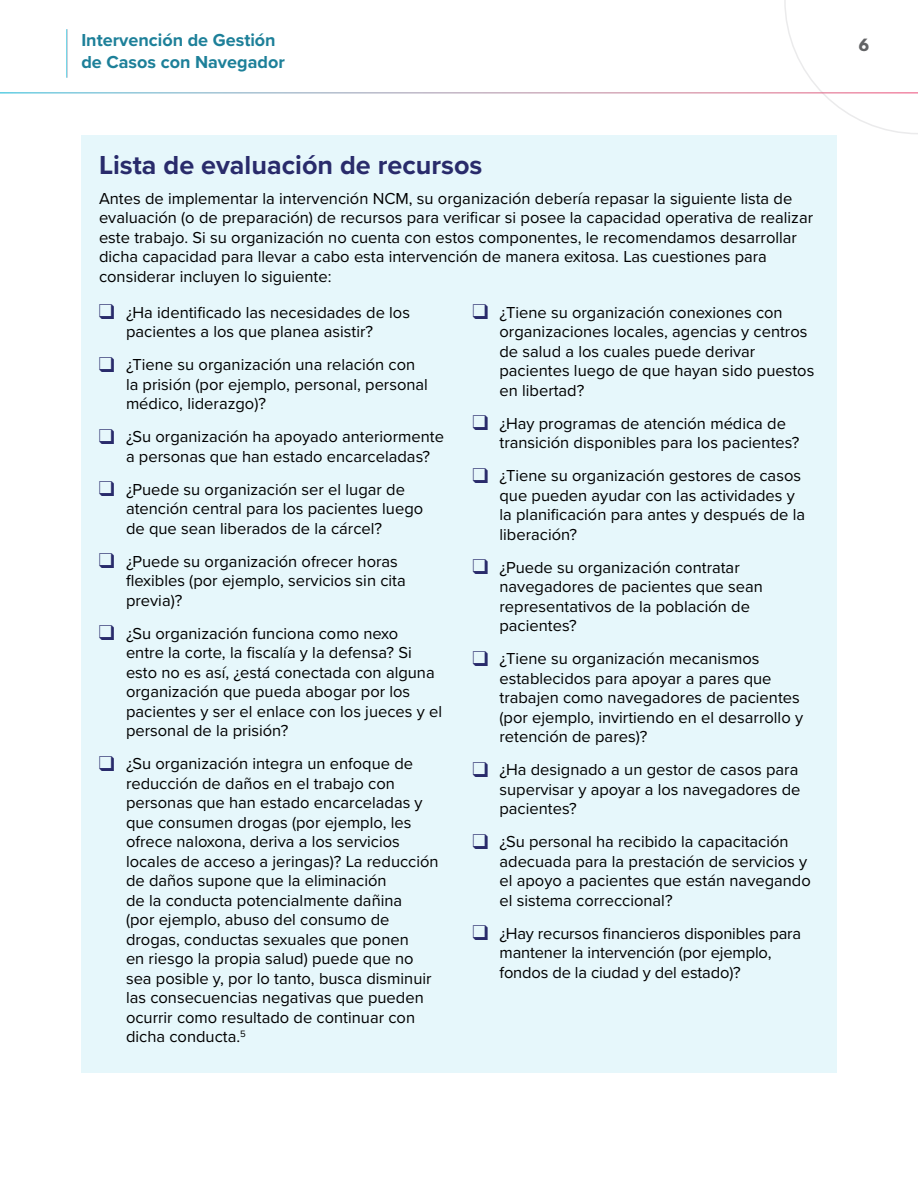
<style>
.page{position:relative;width:918px;height:1188px;background:#fff}
.page>*{position:absolute;margin:0;border:0;box-sizing:border-box;transform-origin:0 0}
.t1{font:700 27px "Proxima Nova";color:#292b6b}
.t2{font:700 18px/21.6px "Proxima Nova";color:#1d8099}
.t3{font:16.5px/19.5px "Proxima Nova";color:#000}
.t4{font:700 15px "League Spartan";color:#636466}
.s1{color:#292b6b}
</style>
<div class="page">
<svg style="left:784px;top:0;width:134px;height:134px"></svg>
<hr style="left:0;top:93px;width:918px;height:1px;background:#fff">
<div style="left:81px;top:135px;width:756px;height:938px;background:#e6f7fb"></div>
<p class="t2" style="left:81px;top:29px;width:205px">Intervención de Gestión de Casos con Navegador</p>
<p class="t4" style="left:859px;top:33px;width:12px">6</p>
<h1 class="t1" style="left:99px;top:145px;width:385px">Lista de evaluación de recursos</h1>
<p class="t3" style="left:99px;top:188px;width:716px">Antes de implementar la intervención NCM, su organización debería repasar la siguiente lista de evaluación (o de preparación) de recursos para verificar si posee la capacidad operativa de realizar este trabajo. Si su organización no cuenta con estos componentes, le recomendamos desarrollar dicha capacidad para llevar a cabo esta intervención de manera exitosa. Las cuestiones para considerar incluyen lo siguiente:</p>
<p class="t3" style="left:99px;top:302px;width:313px;text-align:center"><span class="s1">❑</span> ¿Ha identificado las necesidades de los pacientes a los que planea asistir?</p>
<p class="t3" style="left:126px;top:354px;width:304px;text-indent:-27px"><span class="s1">❑</span> ¿Tiene su organización una relación con la prisión (por ejemplo, personal, personal médico, liderazgo)?</p>
<p class="t3" style="left:126px;top:426px;width:319px;text-indent:-27px"><span class="s1">❑</span> ¿Su organización ha apoyado anteriormente a personas que han estado encarceladas?</p>
<p class="t3" style="left:126px;top:479px;width:299px;text-indent:-27px"><span class="s1">❑</span> ¿Puede su organización ser el lugar de atención central para los pacientes luego de que sean liberados de la cárcel?</p>
<p class="t3" style="left:126px;top:551px;width:281px;text-indent:-27px"><span class="s1">❑</span> ¿Puede su organización ofrecer horas flexibles (por ejemplo, servicios sin cita previa)?</p>
<p class="t3" style="left:126px;top:623px;width:318px;text-indent:-27px"><span class="s1">❑</span> ¿Su organización funciona como nexo<br>entre la corte, la fiscalía y la defensa? Si esto no es así, ¿está conectada con alguna organización que pueda abogar por los pacientes y ser el enlace con los jueces y el personal de la prisión?</p>
<p class="t3" style="left:126px;top:753px;width:314px;text-indent:-27px"><span class="s1">❑</span> ¿Su organización integra un enfoque de reducción de daños en el trabajo con personas que han estado encarceladas y que consumen drogas (por ejemplo, les ofrece naloxona, deriva a los servicios locales de acceso a jeringas)? La reducción de daños supone que la eliminación<br>de la conducta potencialmente dañina<br>(por ejemplo, abuso del consumo de drogas, conductas sexuales que ponen<br>en riesgo la propia salud) puede que no sea posible y, por lo tanto, busca disminuir las consecuencias negativas que pueden ocurrir como resultado de continuar con dicha conducta.<sup>5</sup></p>
<p class="t3" style="left:500px;top:302px;width:316px;text-indent:-27px"><span class="s1">❑</span> ¿Tiene su organización conexiones con organizaciones locales, agencias y centros de salud a los cuales puede derivar pacientes luego de que hayan sido puestos en libertad?</p>
<p class="t3" style="left:500px;top:413px;width:301px;text-indent:-27px"><span class="s1">❑</span> ¿Hay programas de atención médica de transición disponibles para los pacientes?</p>
<p class="t3" style="left:500px;top:465px;width:307px;text-indent:-27px"><span class="s1">❑</span> ¿Tiene su organización gestores de casos que pueden ayudar con las actividades y la planificación para antes y después de la liberación?</p>
<p class="t3" style="left:500px;top:557px;width:265px;text-indent:-27px"><span class="s1">❑</span> ¿Puede su organización contratar navegadores de pacientes que sean representativos de la población de pacientes?</p>
<p class="t3" style="left:500px;top:648px;width:305px;text-indent:-27px"><span class="s1">❑</span> ¿Tiene su organización mecanismos establecidos para apoyar a pares que trabajen como navegadores de pacientes (por ejemplo, invirtiendo en el desarrollo y retención de pares)?</p>
<p class="t3" style="left:500px;top:759px;width:302px;text-indent:-27px"><span class="s1">❑</span> ¿Ha designado a un gestor de casos para supervisar y apoyar a los navegadores de pacientes?</p>
<p class="t3" style="left:500px;top:831px;width:313px;text-indent:-27px"><span class="s1">❑</span> ¿Su personal ha recibido la capacitación adecuada para la prestación de servicios y el apoyo a pacientes que están navegando el sistema correccional?</p>
<p class="t3" style="left:500px;top:923px;width:303px;text-indent:-27px"><span class="s1">❑</span> ¿Hay recursos financieros disponibles para mantener la intervención (por ejemplo, fondos de la ciudad y del estado)?</p>
</div>
